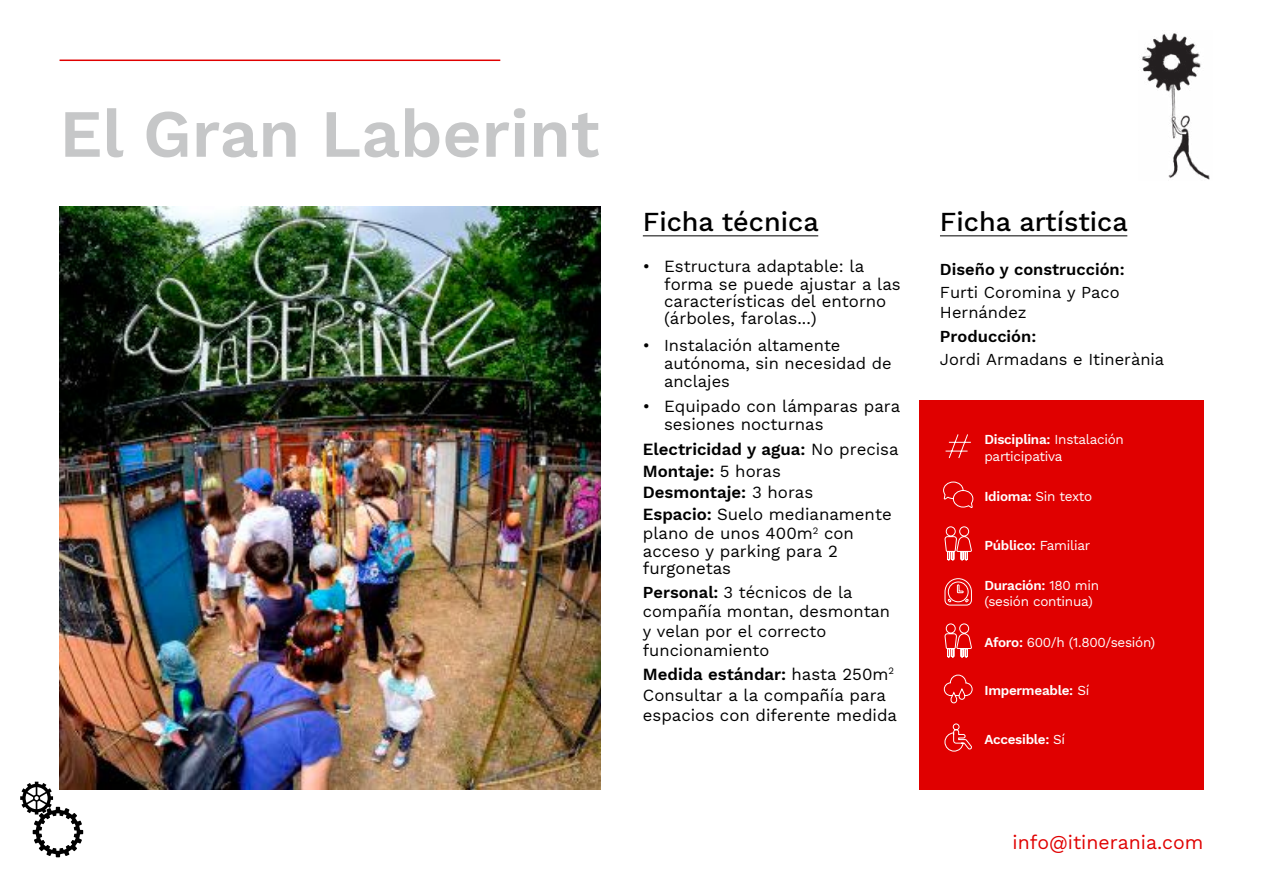
<style>
.page{position:relative;width:1263px;height:893px;background:#fff}
.page>*{position:absolute;margin:0;border:0;box-sizing:border-box;transform-origin:0 0}
.t1{font:600 67.5px "Work Sans";color:#c6c7c8}
.t2{font:500 27px "Work Sans";color:#000}
.t3{font:19.5px "Work Sans";color:#e00000}
.t4{font:16.8px/17.2px "Work Sans";color:#000}
.t5{font:600 16.8px/21.5px "Work Sans";color:#000}
.t6{font:16.5px/19.5px "Work Sans";color:#000}
.t7{font:600 16.5px "Work Sans";color:#000}
.t8{font:13.5px/16.5px "Work Sans";letter-spacing:-.02em;color:#fff}
.t9{font:600 13.5px "Work Sans";letter-spacing:-.02em;color:#fff}
.s1{font-weight:400}
.s2{font-weight:600}
</style>
<div class="page">
<svg style="left:20px;top:782px;width:63px;height:75px"></svg>
<img style="left:1142px;top:33px;width:68px;height:147px">
<img style="left:60px;top:206px;width:540px;height:584px">
<hr style="left:643px;top:235px;width:175px;height:1px;background:#000">
<hr style="left:940px;top:235px;width:187px;height:1px;background:#000">
<hr style="left:60px;top:60px;width:440px;height:1px;background:#e00000">
<div style="left:919px;top:401px;width:284px;height:389px;background:#e00000"></div>
<svg style="left:945px;top:434px;width:26px;height:25px"></svg>
<svg style="left:943px;top:481px;width:31px;height:27px"></svg>
<svg style="left:944px;top:526px;width:28px;height:35px"></svg>
<svg style="left:944px;top:578px;width:28px;height:28px"></svg>
<svg style="left:944px;top:623px;width:28px;height:35px"></svg>
<svg style="left:943px;top:674px;width:30px;height:30px"></svg>
<svg style="left:944px;top:723px;width:28px;height:29px"></svg>
<h1 class="t1" style="left:60px;top:94px;width:542px">El Gran Laberint</h1>
<h2 class="t2" style="left:643px;top:206px;width:177px">Ficha técnica</h2>
<p class="t4" style="left:664px;top:258px;width:238px;text-indent:-21px">• Estructura adaptable: la forma se puede ajustar a las características del entorno (árboles, farolas...)</p>
<p class="t6" style="left:664px;top:336px;width:229px;line-height:18px;text-indent:-21px">• Instalación altamente autónoma, sin necesidad de anclajes</p>
<p class="t4" style="left:664px;top:398px;width:238px;text-indent:-21px">• Equipado con lámparas para sesiones nocturnas</p>
<p class="t5" style="left:643px;top:439px;width:257px">Electricidad y agua: <span class="s1">No precisa<br></span>Montaje: <span class="s1">5 horas<br></span>Desmontaje: <span class="s1">3 horas<br></span>Espacio: <span class="s1">Suelo medianamente</span></p>
<p class="t4" style="left:643px;top:525px;width:213px">plano de unos 400m<sup>2</sup> con acceso y parking para 2 furgonetas</p>
<p class="t6" style="left:643px;top:582px;width:249px"><span class="s2">Personal:</span> 3 técnicos de la compañía montan, desmontan y velan por el correcto funcionamiento</p>
<p class="t4" style="left:643px;top:663px;width:253px;line-height:21.5px"><span class="s2">Medida estándar:</span> hasta 250m<sup>2<br></sup>Consultar a la compañía para</p>
<p class="t4" style="left:643px;top:706px;width:256px">espacios con diferente medida</p>
<h2 class="t2" style="left:940px;top:206px;width:189px">Ficha artística</h2>
<p class="t7" style="left:940px;top:259px;width:186px">Diseño y construcción:</p>
<p class="t6" style="left:940px;top:283px;width:181px">Furti Coromina y Paco<br>Hernández</p>
<p class="t7" style="left:940px;top:326px;width:98px">Producción:</p>
<p class="t6" style="left:940px;top:350px;width:226px">Jordi Armadans e Itinerània</p>
<p class="t8" style="left:984px;top:431px;width:141px"><span class="s2">Disciplina:</span> Instalación participativa</p>
<p class="t8" style="left:984px;top:488px;width:109px"><span class="s2">Idioma:</span> Sin texto</p>
<p class="t9" style="left:984px;top:537px;width:107px">Público: <span class="s1">Familiar</span></p>
<p class="t8" style="left:984px;top:577px;width:116px"><span class="s2">Duración:</span> 180 min (sesión continua)</p>
<p class="t8" style="left:984px;top:634px;width:172px"><span class="s2">Aforo:</span> 600/h (1.800/sesión)</p>
<p class="t9" style="left:984px;top:683px;width:106px">Impermeable: <span class="s1">Sí</span></p>
<p class="t9" style="left:984px;top:731px;width:82px">Accesible: <span class="s1">Sí</span></p>
<p class="t3" style="left:1012px;top:831px;width:192px">info@itinerania.com</p>
</div>
